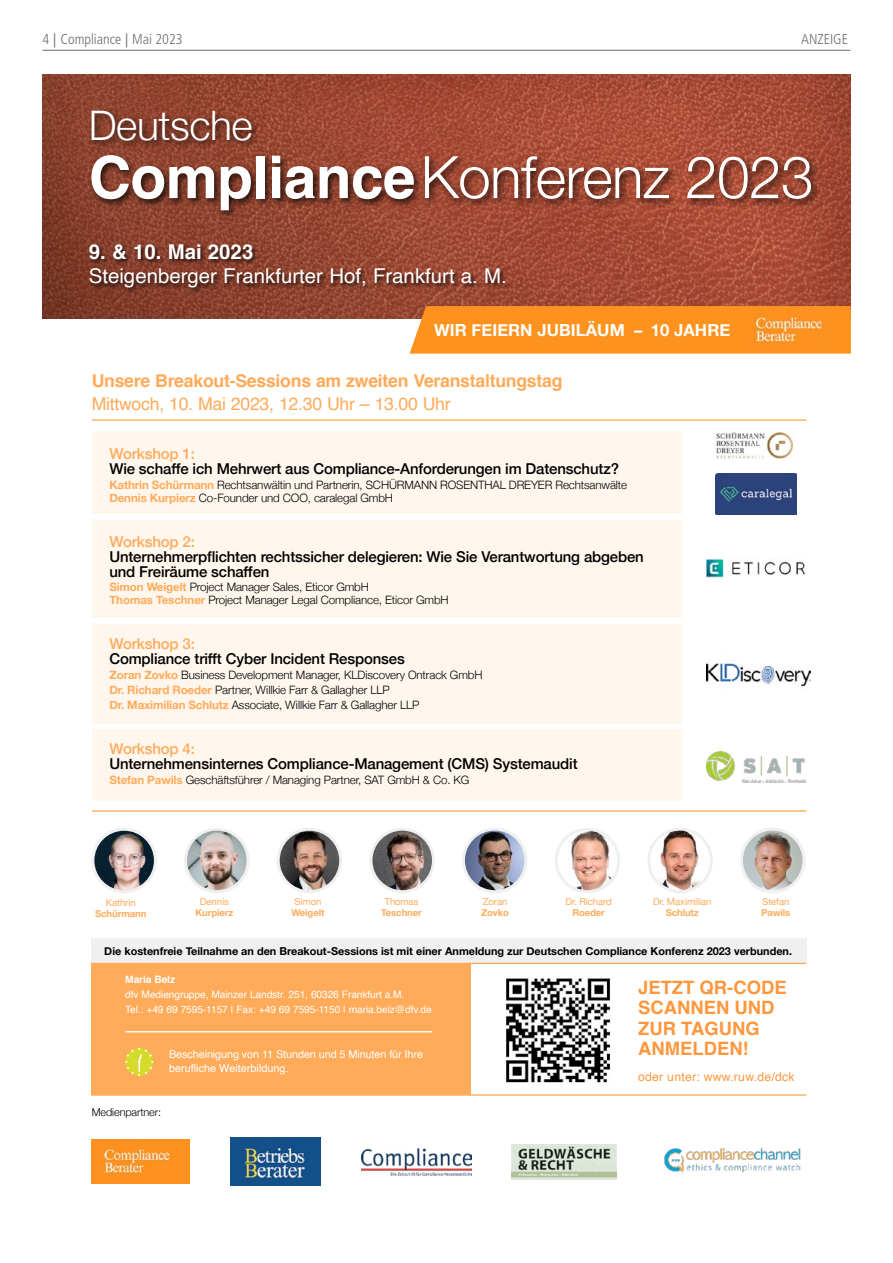
<style>
.page{position:relative;width:893px;height:1263px;background:#fff}
.page>*{position:absolute;margin:0;border:0;box-sizing:border-box;transform-origin:0 0}
.t1{font:300 58.5px "Helvetica Neue";letter-spacing:-.01em;color:#fff}
.t2{font:300 40.8px "Helvetica Neue";letter-spacing:-.01em;color:#fff}
.t3{font:20.4px "Helvetica";color:#fff}
.t4{font:700 20.4px "Helvetica";color:#fff}
.t5{font:700 18.45px/20.4px "Helvetica";color:#fe973e}
.t6{font:700 17.7px "Helvetica";letter-spacing:-.015em;color:#ffab5a}
.t7{font:17.7px "Helvetica";letter-spacing:-.015em;color:#ffab5a}
.t8{font:700 16.65px "Helvetica Neue";letter-spacing:.005em;color:#fff}
.t9{font:500 15px/15px "Helvetica Neue";letter-spacing:-.01em;color:#000}
.t10{font:500 15px "Helvetica Neue";letter-spacing:-.01em;color:#ffab5a}
.t11{font:300 condensed 14.25px "Frutiger LT Pro";color:#6e6e6e}
.t12{font:12.3px "Helvetica";letter-spacing:.02em;color:#fe973e}
.t13{font:300 11.55px/13.6px "Helvetica Neue";letter-spacing:-.01em;color:#000}
.t14{font:700 10.95px "Helvetica Neue";color:#000}
.t15{font:10.95px/13.6px "Helvetica";letter-spacing:-.01em;color:#fff}
.t16{font:300 10.95px "Helvetica Neue";letter-spacing:-.01em;color:#000}
.t17{font:10.2px/15px "Helvetica";letter-spacing:-.01em;color:#fff}
.t18{font:700 10.2px "Helvetica";letter-spacing:-.01em;color:#fff}
.t19{font:9.45px "Helvetica Neue";letter-spacing:-.01em;color:#ffab5a}
.t20{font:700 9.45px "Helvetica Neue";letter-spacing:-.01em;color:#ffab5a}
.s1{font-stretch:normal}
.s2{font-family:"Helvetica";font-weight:700}
.s3{font-weight:700;color:#ffab5a}
</style>
<div class="page">
<hr style="left:43px;top:50px;width:807px;height:1px;background:#6e6e6e">
<div style="left:91px;top:939px;width:715px;height:24px;background:#f0f0f0"></div>
<div style="left:91px;top:964px;width:380px;height:131px;background:#ffab5a"></div>
<img style="left:43px;top:75px;width:808px;height:243px">
<div style="left:88px;top:107px;width:732px;height:113px;background:#000;opacity:.75"></div>
<div style="left:88px;top:243px;width:423px;height:51px;background:#000;opacity:.75"></div>
<div style="left:92px;top:431px;width:590px;height:83px;background:#fff6ee"></div>
<div style="left:92px;top:520px;width:590px;height:98px;background:#fff6ee"></div>
<div style="left:92px;top:624px;width:590px;height:99px;background:#fff6ee"></div>
<div style="left:92px;top:729px;width:590px;height:72px;background:#fff6ee"></div>
<hr style="left:91px;top:1094px;width:715px;height:2px;background:#ffab5a">
<hr style="left:91px;top:963px;width:715px;height:1px;background:#ffab5a">
<hr style="left:92px;top:419px;width:714px;height:2px;background:#ffab5a">
<hr style="left:92px;top:810px;width:714px;height:2px;background:#ffab5a">
<hr style="left:125px;top:1031px;width:307px;height:1px;background:#fff">
<svg style="left:125px;top:1048px;width:29px;height:28px"></svg>
<div style="left:410px;top:306px;width:441px;height:48px;background:#fd921f"></div>
<img style="left:752px;top:307px;width:75px;height:45px">
<img style="left:715px;top:474px;width:81px;height:40px">
<img style="left:707px;top:751px;width:98px;height:32px">
<img style="left:705px;top:559px;width:101px;height:19px">
<img style="left:706px;top:663px;width:104px;height:24px">
<img style="left:230px;top:1138px;width:91px;height:47px">
<img style="left:92px;top:1139px;width:97px;height:45px">
<img style="left:362px;top:1148px;width:109px;height:27px">
<img style="left:664px;top:1148px;width:137px;height:25px">
<svg style="left:277px;top:828px;width:65px;height:65px"></svg>
<img style="left:280px;top:831px;width:59px;height:59px;border-radius:30px">
<div style="left:91px;top:828px;width:66px;height:65px;background:#f0f0f0;border-radius:50%"></div>
<img style="left:94px;top:831px;width:60px;height:59px;border-radius:30px">
<div style="left:184px;top:828px;width:66px;height:65px;background:#f0f0f0;border-radius:50%"></div>
<img style="left:187px;top:831px;width:60px;height:59px;border-radius:30px">
<div style="left:369px;top:828px;width:66px;height:65px;background:#f0f0f0;border-radius:50%"></div>
<img style="left:372px;top:831px;width:60px;height:59px;border-radius:30px">
<svg style="left:462px;top:828px;width:66px;height:65px"></svg>
<img style="left:465px;top:831px;width:59px;height:59px;border-radius:30px">
<div style="left:647px;top:828px;width:66px;height:65px;background:#f0f0f0;border-radius:50%"></div>
<img style="left:650px;top:831px;width:60px;height:59px;border-radius:30px">
<div style="left:555px;top:828px;width:65px;height:65px;background:#f0f0f0;border-radius:50%"></div>
<img style="left:558px;top:831px;width:59px;height:59px;border-radius:30px">
<svg style="left:740px;top:828px;width:65px;height:65px"></svg>
<img style="left:743px;top:831px;width:59px;height:59px;border-radius:30px">
<img style="left:512px;top:1144px;width:104px;height:36px">
<img style="left:506px;top:978px;width:105px;height:105px">
<img style="left:716px;top:431px;width:78px;height:28px">
<p class="t11" style="left:43px;top:30px;width:142px">4 <span class="s1">|</span> Compliance <span class="s1">|</span> Mai 2023</p>
<p class="t11" style="left:801px;top:30px;width:48px">ANZEIGE</p>
<h2 class="t2" style="left:89px;top:92px;width:165px">Deutsche</h2>
<h1 class="t1" style="left:89px;top:130px;width:726px"><span class="s2">Compliance</span>Konferenz 2023</h1>
<h3 class="t4" style="left:89px;top:235px;width:166px">9. &amp; 10. Mai 2023</h3>
<h3 class="t3" style="left:89px;top:260px;width:420px">Steigenberger Frankfurter Hof, Frankfurt a. M.</h3>
<h3 class="t8" style="left:434px;top:316px;width:298px">WIR FEIERN JUBILÄUM – 10 JAHRE</h3>
<h3 class="t6" style="left:92px;top:366px;width:472px">Unsere Breakout-Sessions am zweiten Veranstaltungstag</h3>
<h3 class="t7" style="left:92px;top:390px;width:361px">Mittwoch, 10. Mai 2023, 12.30 Uhr – 13.00 Uhr</h3>
<p class="t10" style="left:109px;top:441px;width:87px">Workshop 1:</p>
<p class="t9" style="left:109px;top:459px;width:511px">Wie schaffe ich Mehrwert aus Compliance-Anforderungen im Datenschutz?</p>
<p class="t13" style="left:109px;top:477px;width:519px"><span class="s3">Kathrin Schürmann</span> Rechtsanwältin und Partnerin, SCHÜRMANN ROSENTHAL DREYER Rechtsanwälte<br><span class="s3">Dennis Kurpierz</span> Co-Founder und COO, caralegal GmbH</p>
<p class="t10" style="left:109px;top:530px;width:87px">Workshop 2:</p>
<p class="t9" style="left:109px;top:548px;width:536px">Unternehmerpflichten rechtssicher delegieren: Wie Sie Verantwortung abgeben und Freiräume schaffen</p>
<p class="t13" style="left:109px;top:579px;width:341px"><span class="s3">Simon Weigelt</span> Project Manager Sales, Eticor GmbH<br><span class="s3">Thomas Teschner</span> Project Manager Legal Compliance, Eticor GmbH</p>
<p class="t10" style="left:109px;top:632px;width:87px">Workshop 3:</p>
<p class="t9" style="left:109px;top:650px;width:297px">Compliance trifft Cyber Incident Responses</p>
<p class="t13" style="left:109px;top:667px;width:375px;line-height:15px"><span class="s3">Zoran Zovko</span> Business Development Manager, KLDiscovery Ontrack GmbH<br><span class="s3">Dr. Richard Roeder</span> Partner, Willkie Farr &amp; Gallagher LLP<br><span class="s3">Dr. Maximilian Schlutz</span> Associate, Willkie Farr &amp; Gallagher LLP</p>
<p class="t10" style="left:109px;top:736px;width:87px">Workshop 4:</p>
<p class="t9" style="left:109px;top:755px;width:470px">Unternehmensinternes Compliance-Management (CMS) Systemaudit</p>
<p class="t13" style="left:109px;top:772px;width:362px"><span class="s3">Stefan Pawils</span> Geschäftsführer / Managing Partner, SAT GmbH &amp; Co. KG</p>
<p class="t19" style="left:106px;top:895px;width:31px">Kathrin</p>
<p class="t20" style="left:95px;top:906px;width:53px">Schürmann</p>
<p class="t19" style="left:200px;top:895px;width:30px">Dennis</p>
<p class="t20" style="left:195px;top:905px;width:39px">Kurpierz</p>
<p class="t19" style="left:295px;top:895px;width:28px">Simon</p>
<p class="t20" style="left:291px;top:905px;width:34px">Weigelt</p>
<p class="t19" style="left:385px;top:895px;width:35px">Thomas</p>
<p class="t20" style="left:381px;top:905px;width:42px">Teschner</p>
<p class="t19" style="left:483px;top:895px;width:26px">Zoran</p>
<p class="t20" style="left:481px;top:905px;width:29px">Zovko</p>
<p class="t19" style="left:566px;top:895px;width:48px">Dr. Richard</p>
<p class="t20" style="left:572px;top:905px;width:34px">Roeder</p>
<p class="t19" style="left:653px;top:895px;width:60px">Dr. Maximilian</p>
<p class="t20" style="left:666px;top:905px;width:35px">Schlutz</p>
<p class="t19" style="left:762px;top:895px;width:29px">Stefan</p>
<p class="t20" style="left:761px;top:905px;width:31px">Pawils</p>
<p class="t14" style="left:104px;top:942px;width:689px">Die kostenfreie Teilnahme an den Breakout-Sessions ist mit einer Anmeldung zur Deutschen Compliance Konferenz 2023 verbunden.</p>
<p class="t18" style="left:125px;top:971px;width:51px">Maria Belz</p>
<p class="t17" style="left:125px;top:987px;width:308px">dfv Mediengruppe, Mainzer Landstr. 251, 60326 Frankfurt a.M.<br>Tel.: +49 69 7595-1157 | Fax: +49 69 7595-1150 | maria.belz@dfv.de</p>
<p class="t15" style="left:169px;top:1048px;width:255px">Bescheinigung von 11 Stunden und 5 Minuten für Ihre berufliche Weiterbildung.</p>
<p class="t16" style="left:92px;top:1103px;width:71px">Medienpartner:</p>
<h3 class="t5" style="left:638px;top:977px;width:150px">JETZT QR-CODE<br>SCANNEN UND<br>ZUR TAGUNG<br>ANMELDEN!</h3>
<p class="t12" style="left:638px;top:1067px;width:158px">oder unter: www.ruw.de/dck</p>
</div>
